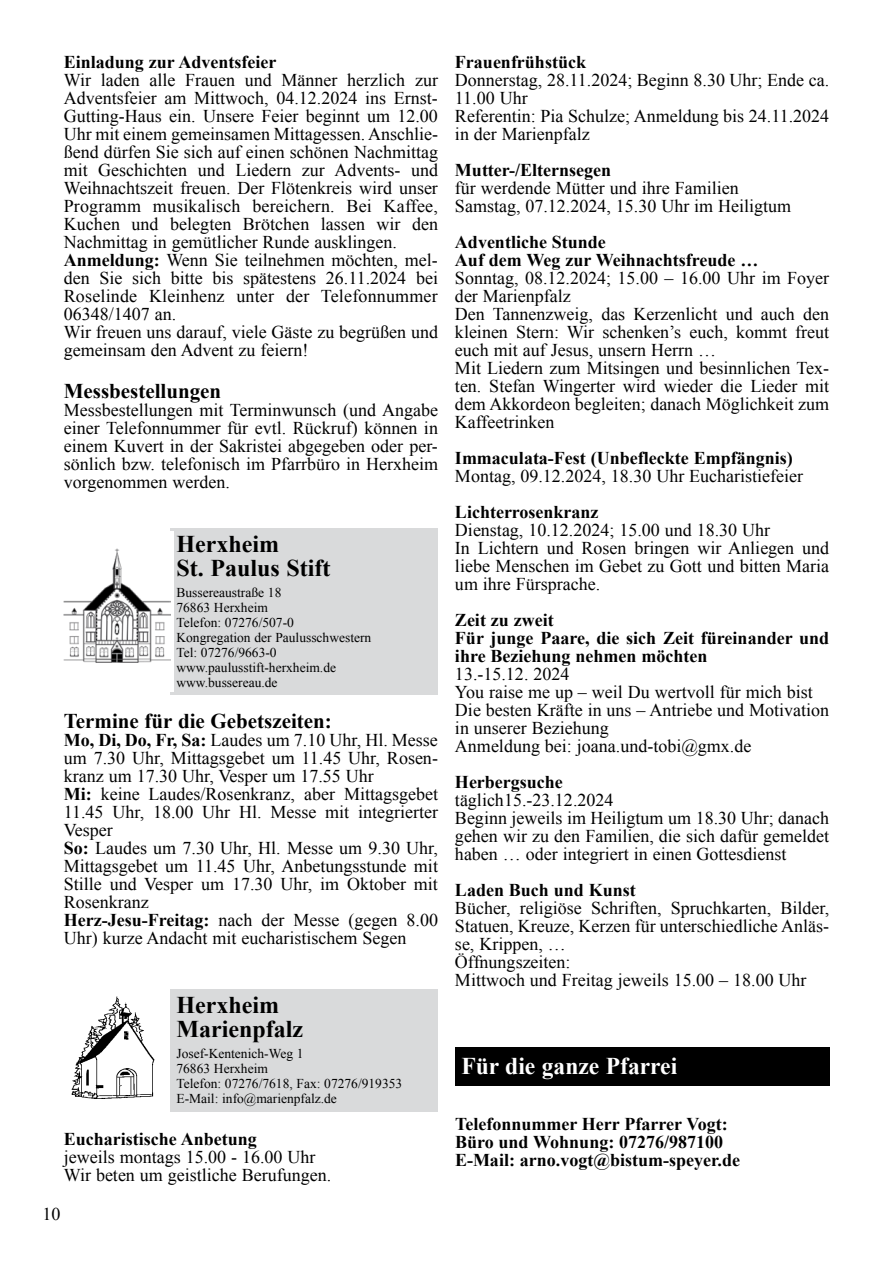
<style>
.page{position:relative;width:893px;height:1263px;background:#fff}
.page>*{position:absolute;margin:0;border:0;box-sizing:border-box;transform-origin:0 0}
.t1{font:700 24px/24px "Times New Roman";color:#000}
.t2{font:700 24px "Times New Roman";color:#fff}
.t3{font:700 21px "Times New Roman";color:#000}
.t4{font:18px/18px "Times New Roman";color:#000}
.t5{font:700 18px/18px "Times New Roman";color:#000}
.t6{font:13.5px/15px "Times New Roman";color:#000}
.s1{font-weight:700}
</style>
<div class="page">
<div style="left:170px;top:528px;width:268px;height:167px;background:#d9dadb"></div>
<div style="left:64px;top:531px;width:109px;height:161px;background:#fff"></div>
<img style="left:64px;top:549px;width:106px;height:114px">
<div style="left:170px;top:989px;width:268px;height:122px;background:#d9dadb"></div>
<img style="left:71px;top:996px;width:84px;height:103px">
<div style="left:455px;top:1047px;width:374px;height:38px;background:#000"></div>
<p class="t5" style="left:64px;top:52px;width:214px">Einladung zur Adventsfeier</p>
<p class="t4" style="left:64px;top:70px;width:376px">Wir laden alle Frauen und Männer herzlich zur Adventsfeier am Mittwoch, 04.12.2024 ins Ernst-Gutting-Haus ein. Unsere Feier beginnt um 12.00<br>Uhr mit einem gemeinsamen Mittagessen. Anschlie&shy;ßend dürfen Sie sich auf einen schönen Nachmittag mit Geschichten und Liedern zur Advents- und Weihnachtszeit freuen. Der Flötenkreis wird unser Programm musikalisch bereichern. Bei Kaffee, Kuchen und belegten Brötchen lassen wir den Nachmittag in gemütlicher Runde ausklingen.<br><span class="s1">Anmeldung:</span> Wenn Sie teilnehmen möchten, mel&shy;den Sie sich bitte bis spätestens 26.11.2024 bei Roselinde Kleinhenz unter der Telefonnummer 06348/1407 an.<br>Wir freuen uns darauf, viele Gäste zu begrüßen und gemeinsam den Advent zu feiern!</p>
<p class="t3" style="left:64px;top:376px;width:159px">Messbestellungen</p>
<p class="t4" style="left:64px;top:400px;width:376px;text-align:justify">Messbestellungen mit Terminwunsch (und Angabe einer Telefonnummer für evtl. Rückruf) können in einem Kuvert in der Sakristei abgegeben oder per&shy;sönlich bzw. telefonisch im Pfarrbüro in Herxheim vorgenommen werden.</p>
<h1 class="t1" style="left:176px;top:531px;width:155px">Herxheim<br>St. Paulus Stift</h1>
<p class="t6" style="left:176px;top:585px;width:196px">Bussereaustraße 18<br>76863 Herxheim<br>Telefon: 07276/507-0<br>Kongregation der Paulusschwestern<br>Tel: 07276/9663-0 www.paulusstift-herxheim.de www.bussereau.de</p>
<p class="t3" style="left:64px;top:706px;width:270px">Termine für die Gebetszeiten:</p>
<p class="t4" style="left:64px;top:730px;width:376px"><span class="s1">Mo, Di, Do, Fr, Sa:</span> Laudes um 7.10 Uhr, Hl. Messe um 7.30 Uhr, Mittagsgebet um 11.45 Uhr, Rosen&shy;kranz um 17.30 Uhr, Vesper um 17.55 Uhr<br><span class="s1">Mi:</span> keine Laudes/Rosenkranz, aber Mittagsgebet 11.45 Uhr, 18.00 Uhr Hl. Messe mit integrierter Vesper<br><span class="s1">So:</span> Laudes um 7.30 Uhr, Hl. Messe um 9.30 Uhr, Mittagsgebet um 11.45 Uhr, Anbetungsstunde mit Stille und Vesper um 17.30 Uhr, im Oktober mit Rosenkranz<br><span class="s1">Herz-Jesu-Freitag:</span> nach der Messe (gegen 8.00<br>Uhr) kurze Andacht mit eucharistischem Segen</p>
<h1 class="t1" style="left:176px;top:992px;width:128px">Herxheim<br>Marienpfalz</h1>
<p class="t6" style="left:176px;top:1046px;width:227px">Josef-Kentenich-Weg 1<br>76863 Herxheim<br>Telefon: 07276/7618, Fax: 07276/919353<br>E-Mail: info@marienpfalz.de</p>
<p class="t5" style="left:64px;top:1129px;width:194px">Eucharistische Anbetung</p>
<p class="t4" style="left:64px;top:1147px;width:269px">jeweils montags 15.00 - 16.00 Uhr<br>Wir beten um geistliche Berufungen.</p>
<p class="t4" style="left:43px;top:1205px;width:19px">10</p>
<p class="t5" style="left:455px;top:52px;width:133px">Frauenfrühstück</p>
<p class="t4" style="left:455px;top:70px;width:376px">Donnerstag, 28.11.2024; Beginn 8.30 Uhr; Ende ca.<br>11.00 Uhr<br>Referentin: Pia Schulze; Anmeldung bis 24.11.2024 in der Marienpfalz</p>
<p class="t5" style="left:455px;top:160px;width:158px">Mutter-/Elternsegen</p>
<p class="t4" style="left:455px;top:178px;width:338px">für werdende Mütter und ihre Familien<br>Samstag, 07.12.2024, 15.30 Uhr im Heiligtum</p>
<p class="t5" style="left:455px;top:232px;width:305px">Adventliche Stunde<br>Auf dem Weg zur Weihnachtsfreude …</p>
<p class="t4" style="left:455px;top:268px;width:376px">Sonntag, 08.12.2024; 15.00 – 16.00 Uhr im Foyer der Marienpfalz<br>Den Tannenzweig, das Kerzenlicht und auch den kleinen Stern: Wir schenken’s euch, kommt freut euch mit auf Jesus, unsern Herrn …<br>Mit Liedern zum Mitsingen und besinnlichen Tex&shy;ten. Stefan Wingerter wird wieder die Lieder mit dem Akkordeon begleiten; danach Möglichkeit zum Kaffeetrinken</p>
<p class="t5" style="left:455px;top:448px;width:339px">Immaculata-Fest (Unbefleckte Empfängnis)</p>
<p class="t4" style="left:455px;top:466px;width:350px">Montag, 09.12.2024, 18.30 Uhr Eucharistiefeier</p>
<p class="t5" style="left:455px;top:502px;width:145px">Lichterrosenkranz</p>
<p class="t4" style="left:455px;top:520px;width:376px">Dienstag, 10.12.2024; 15.00 und 18.30 Uhr<br>In Lichtern und Rosen bringen wir Anliegen und liebe Menschen im Gebet zu Gott und bitten Maria um ihre Fürsprache.</p>
<p class="t5" style="left:455px;top:610px;width:376px">Zeit zu zweit<br>Für junge Paare, die sich Zeit füreinander und ihre Beziehung nehmen möchten</p>
<p class="t4" style="left:455px;top:664px;width:376px">13.-15.12. 2024<br>You raise me up – weil Du wertvoll für mich bist Die besten Kräfte in uns – Antriebe und Motivation in unserer Beziehung<br>Anmeldung bei: joana.und-tobi@gmx.de</p>
<p class="t5" style="left:455px;top:772px;width:109px">Herbergsuche</p>
<p class="t4" style="left:455px;top:790px;width:376px">täglich15.-23.12.2024<br>Beginn jeweils im Heiligtum um 18.30 Uhr; danach gehen wir zu den Familien, die sich dafür gemeldet haben … oder integriert in einen Gottesdienst</p>
<p class="t5" style="left:455px;top:880px;width:182px">Laden Buch und Kunst</p>
<p class="t4" style="left:455px;top:898px;width:376px">Bücher, religiöse Schriften, Spruchkarten, Bilder, Statuen, Kreuze, Kerzen für unterschiedliche Anläs&shy;se, Krippen, …<br>Öffnungszeiten:<br>Mittwoch und Freitag jeweils 15.00 – 18.00 Uhr</p>
<h1 class="t2" style="left:461px;top:1050px;width:217px">Für die ganze Pfarrei</h1>
<p class="t5" style="left:455px;top:1114px;width:287px">Telefonnummer Herr Pfarrer Vogt:<br>Büro und Wohnung: 07276/987100<br>E-Mail: arno.vogt@bistum-speyer.de</p>
</div>
